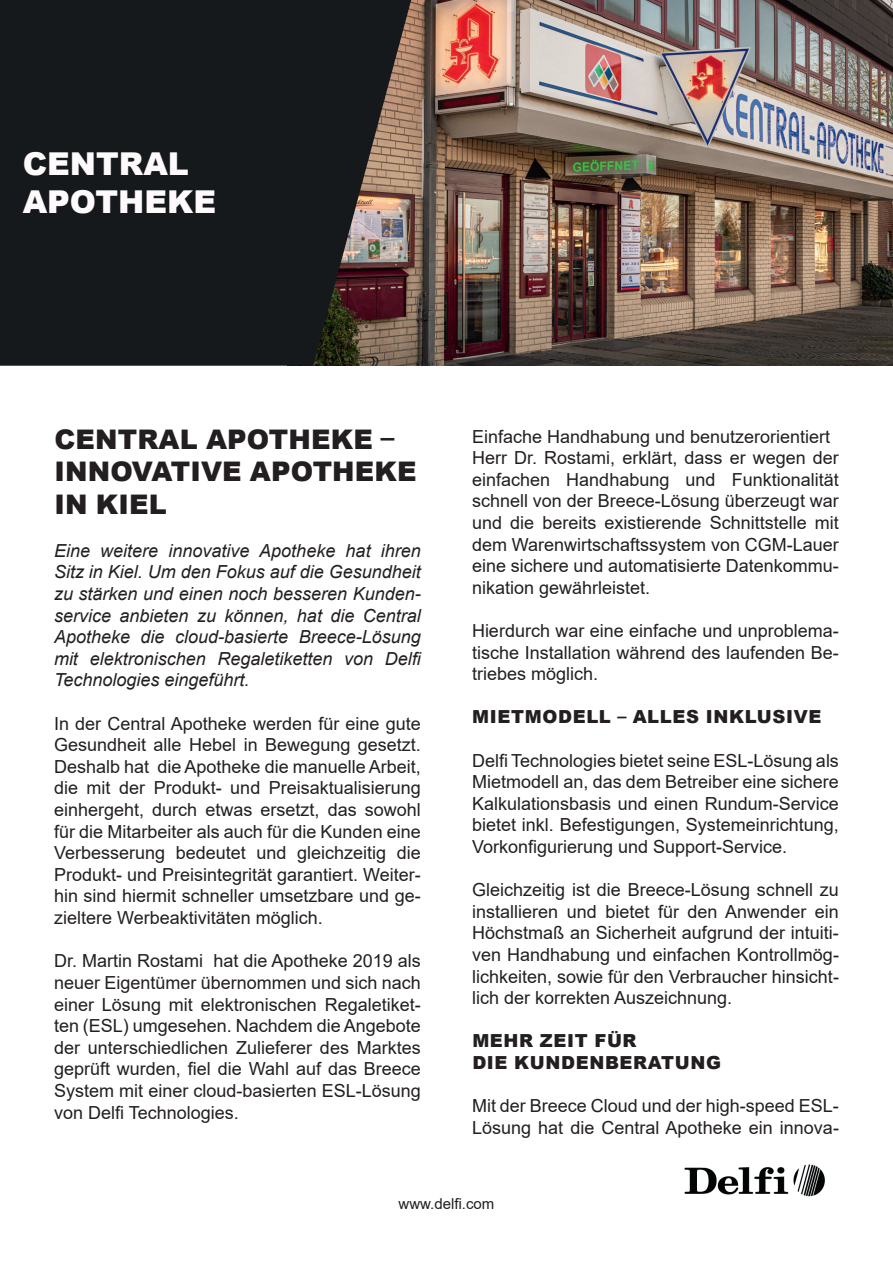
<style>
.page{position:relative;width:893px;height:1263px;background:#fff}
.page>*{position:absolute;margin:0;border:0;box-sizing:border-box;transform-origin:0 0}
.t1{font:900 31.5px/37.8px "Arial";color:#fefafc}
.t2{font:900 27px/32.4px "Arial";letter-spacing:.005em;color:#231f20}
.t3{font:18px/21.6px "Arial";color:#231f20;text-align:justify}
.t4{font:italic 18px/21.6px "Arial";color:#231f20;text-align:justify}
.t5{font:900 18px/21.6px "Arial";letter-spacing:.035em;color:#231f20}
.t6{font:15px "Arial";color:#231f20}
</style>
<div class="page">
<img style="left:684px;top:1164px;width:141px;height:33px">
<img style="left:411px;top:0;width:482px;height:366px">
<svg style="left:0;top:0;width:411px;height:366px;background:#212223"></svg>
<h1 class="t1" style="left:23px;top:145px;width:195px">CENTRAL<br>APOTHEKE</h1>
<h2 class="t2" style="left:54px;top:423px;width:364px">CENTRAL APOTHEKE –<br>INNOVATIVE APOTHEKE<br>IN KIEL</h2>
<p class="t4" style="left:54px;top:541px;width:369px">Eine weitere innovative Apotheke hat ihren Sitz in Kiel. Um den Fokus auf die Gesundheit zu stärken und einen noch besseren Kunden&shy;service anbieten zu können, hat die Central Apotheke die cloud-basierte Breece-Lösung mit elektronischen Regaletiketten von Delfi Technologies eingeführt.</p>
<p class="t3" style="left:54px;top:714px;width:368px">In der Central Apotheke werden für eine gute Gesundheit alle Hebel in Bewegung gesetzt.<br>Deshalb hat die Apotheke die manuelle Arbeit, die mit der Produkt- und Preisaktualisierung einhergeht, durch etwas ersetzt, das sowohl für die Mitarbeiter als auch für die Kunden eine Verbesserung bedeutet und gleichzeitig die Produkt- und Preisintegrität garantiert. Weiter&shy;hin sind hiermit schneller umsetzbare und ge&shy;zieltere Werbeaktivitäten möglich.</p>
<p class="t3" style="left:54px;top:952px;width:368px">Dr. Martin Rostami hat die Apotheke 2019 als neuer Eigentümer übernommen und sich nach einer Lösung mit elektronischen Regaletiket&shy;ten (ESL) umgesehen. Nachdem die Angebote der unterschiedlichen Zulieferer des Marktes geprüft wurden, fiel die Wahl auf das Breece System mit einer cloud-basierten ESL-Lösung von Delfi Technologies.</p>
<p class="t3" style="left:472px;top:427px;width:368px;text-align:left">Einfache Handhabung und benutzerorientiert Herr Dr. Rostami, erklärt, dass er wegen der einfachen Handhabung und Funktionalität schnell von der Breece-Lösung überzeugt war und die bereits existierende Schnittstelle mit dem Warenwirtschaftssystem von CGM-Lauer eine sichere und automatisierte Datenkommu&shy;nikation gewährleistet.</p>
<p class="t3" style="left:472px;top:621px;width:368px">Hierdurch war eine einfache und unproblema&shy;tische Installation während des laufenden Be&shy;triebes möglich.</p>
<p class="t5" style="left:472px;top:706px;width:351px">MIETMODELL – ALLES INKLUSIVE</p>
<p class="t3" style="left:472px;top:749px;width:368px">Delfi Technologies bietet seine ESL-Lösung als Mietmodell an, das dem Betreiber eine sichere Kalkulationsbasis und einen Rundum-Service bietet inkl. Befestigungen, Systemeinrichtung, Vorkonfigurierung und Support-Service.</p>
<p class="t3" style="left:472px;top:881px;width:368px">Gleichzeitig ist die Breece-Lösung schnell zu installieren und bietet für den Anwender ein Höchstmaß an Sicherheit aufgrund der intuiti&shy;ven Handhabung und einfachen Kontrollmög&shy;lichkeiten, sowie für den Verbraucher hinsicht&shy;lich der korrekten Auszeichnung.</p>
<p class="t5" style="left:472px;top:1030px;width:250px">MEHR ZEIT FÜR<br>DIE KUNDENBERATUNG</p>
<p class="t3" style="left:472px;top:1097px;width:368px">Mit der Breece Cloud und der high-speed ESL-<br>Lösung hat die Central Apotheke ein innova-</p>
<p class="t6" style="left:399px;top:1193px;width:97px">www.delfi.com</p>
</div>
